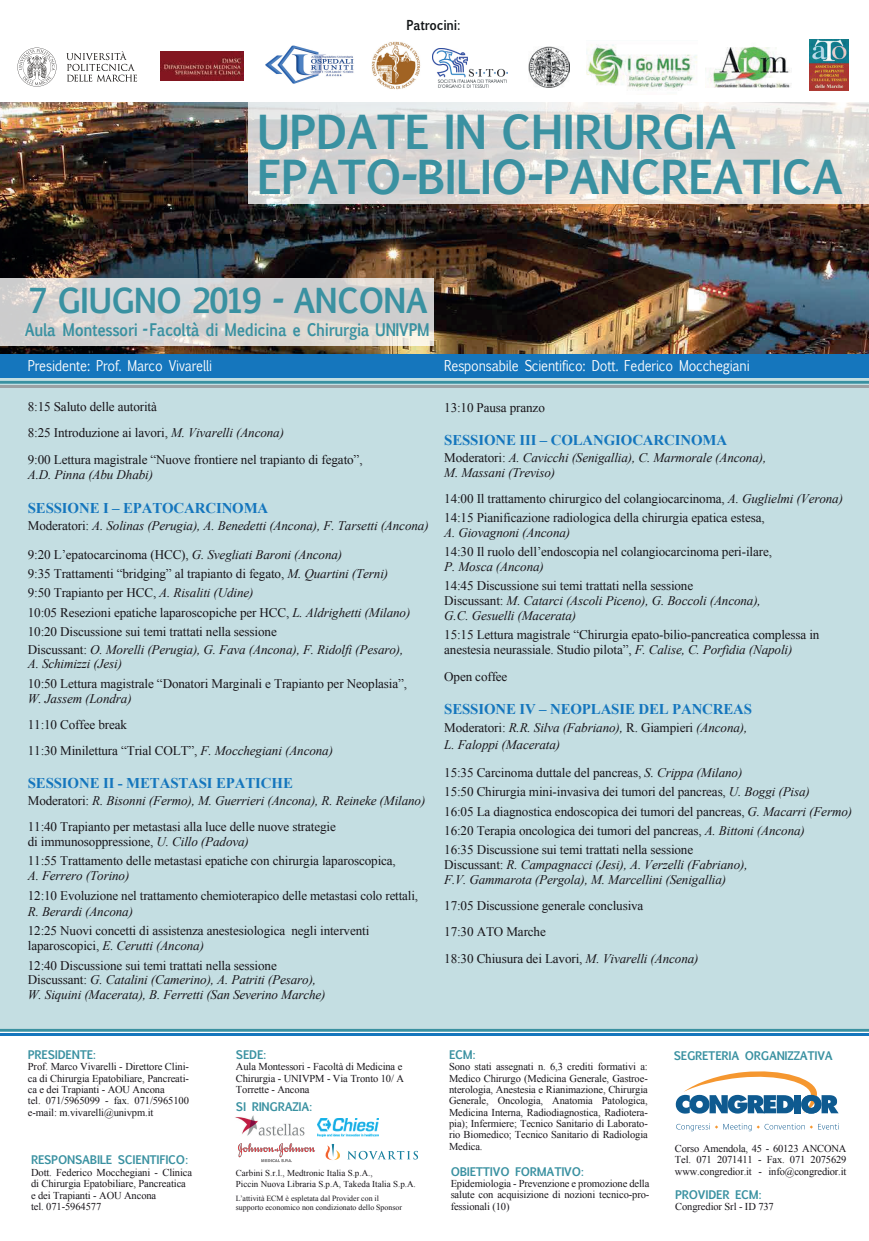
<style>
.page{position:relative;width:869px;height:1241px;background:#fff}
.page>*{position:absolute;margin:0;border:0;box-sizing:border-box;transform-origin:0 0}
.t1{font:700 44.71px/45.1px "Euphemia UCAS";letter-spacing:-.025em;color:#3a91a1}
.t2{font:700 32.9px "Euphemia UCAS";letter-spacing:-.025em;color:#3a91a1;scale:.96 1}
.t3{font:700 16.62px "Euphemia UCAS";letter-spacing:-.025em;color:#3a91a1;scale:.86 1}
.t4{font:700 14.88px "Times New Roman";letter-spacing:-.01em;color:#1576bd}
.t5{font:14.26px "Euphemia UCAS";letter-spacing:-.015em;color:#fffefe;scale:.89 1}
.t6{font:13.12px/19.2px "Times New Roman";letter-spacing:-.01em;color:#18151a}
.t7{font:italic 13.12px/14.9px "Times New Roman";letter-spacing:-.01em;color:#18151a}
.t8{font:700 13.12px "Euphemia UCAS";letter-spacing:-.015em;color:#111416;scale:.89 1}
.t9{font:700 11.38px "Euphemia UCAS";letter-spacing:-.025em;color:#3a91a1}
.t10{font:10.5px/11.4px "Times New Roman";letter-spacing:-.01em;color:#18151a}
.t11{font:9.01px/10.8px "Times New Roman";color:#18151a}
.t12{font:7.88px/8.8px "Times New Roman";color:#18151a}
.s1{font-style:italic}
.s2{font-style:normal}
</style>
<div class="page">
<img style="left:0;top:102px;width:868px;height:252px">
<div style="left:0;top:362px;width:868px;height:667px;background:#c4dee2"></div>
<hr style="left:0;top:1033px;width:868px;height:2px;background:#1576bd">
<svg style="left:0;top:1028px;width:868px;height:3px"></svg>
<hr style="left:0;top:385px;width:868px;height:3px;background:#9ba1a4">
<hr style="left:0;top:381px;width:868px;height:2px;background:#3a91a1">
<svg style="left:0;top:278px;width:434px;height:67px;fill:#d2d2cf"></svg>
<svg style="left:248px;top:102px;width:620px;height:102px"></svg>
<div style="left:0;top:354px;width:868px;height:23px;background:#1576bd"></div>
<svg style="left:675px;top:1071px;width:163px;height:42px"></svg>
<svg style="left:676px;top:1123px;width:41px;height:7px"></svg>
<svg style="left:723px;top:1123px;width:115px;height:7px"></svg>
<img style="left:705px;top:46px;width:87px;height:42px">
<svg style="left:17px;top:48px;width:39px;height:39px"></svg>
<svg style="left:66px;top:51px;width:71px;height:31px"></svg>
<img style="left:528px;top:47px;width:41px;height:41px">
<img style="left:809px;top:39px;width:39px;height:51px">
<img style="left:586px;top:44px;width:111px;height:46px">
<img style="left:160px;top:52px;width:84px;height:29px">
<img style="left:432px;top:48px;width:75px;height:39px">
<img style="left:317px;top:1118px;width:61px;height:17px">
<svg style="left:325px;top:1144px;width:93px;height:15px"></svg>
<img style="left:235px;top:1115px;width:70px;height:20px">
<img style="left:238px;top:1136px;width:83px;height:27px">
<img style="left:265px;top:45px;width:89px;height:39px">
<img style="left:371px;top:41px;width:50px;height:49px">
<p class="t8" style="left:406px;top:15px;width:62px">Patrocini:</p>
<h1 class="t1" style="left:256px;top:109px;width:587px">UPDATE IN CHIRURGIA<br>EPATO-BILIO-PANCREATICA</h1>
<h2 class="t2" style="left:29px;top:276px;width:417px">7 GIUGNO 2019 - ANCONA</h2>
<p class="t3" style="left:25px;top:317px;width:472px">Aula Montessori - Facoltà di Medicina e Chirurgia UNIVPM</p>
<p class="t5" style="left:28px;top:355px;width:208px">Presidente: Prof. Marco Vivarelli</p>
<p class="t6" style="left:28px;top:393px;width:336px;line-height:26.7px">8:15 Saluto delle autorità<br>8:25 Introduzione ai lavori, <span class="s1">M. Vivarelli (Ancona)<br></span>9:00 Lettura magistrale “Nuove frontiere nel trapianto di fegato”,</p>
<p class="t7" style="left:28px;top:467px;width:127px">A.D. Pinna (Abu Dhabi)</p>
<p class="t4" style="left:28px;top:497px;width:242px">SESSIONE I – EPATOCARCINOMA</p>
<p class="t7" style="left:28px;top:518px;width:402px"><span class="s2">Moderatori:</span> A. Solinas (Perugia), A. Benedetti (Ancona), F. Tarsetti (Ancona)</p>
<p class="t6" style="left:28px;top:544px;width:384px">9:20 L’epatocarcinoma (HCC), <span class="s1">G. Svegliati Baroni (Ancona)<br></span>9:35 Trattamenti “bridging” al trapianto di fegato, <span class="s1">M. Quartini (Terni)<br></span>9:50 Trapianto per HCC, <span class="s1">A. Risaliti (Udine)<br></span>10:05 Resezioni epatiche laparoscopiche per HCC, <span class="s1">L. Aldrighetti (Milano)<br></span>10:20 Discussione sui temi trattati nella sessione</p>
<p class="t7" style="left:28px;top:641px;width:377px"><span class="s2">Discussant:</span> O. Morelli (Perugia), G. Fava (Ancona), F. Ridolfi (Pesaro),<br>A. Schimizzi (Jesi)</p>
<p class="t6" style="left:28px;top:673px;width:380px">10:50 Lettura magistrale “Donatori Marginali e Trapianto per Neoplasia”,</p>
<p class="t7" style="left:28px;top:690px;width:105px">W. Jassem (Londra)</p>
<p class="t6" style="left:28px;top:711px;width:306px;line-height:26.2px">11:10 Coffee break<br>11:30 Minilettura “Trial COLT”, <span class="s1">F. Mocchegiani (Ancona)</span></p>
<p class="t4" style="left:28px;top:773px;width:266px">SESSIONE II - METASTASI EPATICHE</p>
<p class="t6" style="left:28px;top:787px;width:399px;line-height:26.2px">Moderatori: <span class="s1">R. Bisonni (Fermo), M. Guerrieri (Ancona), R. Reineke (Milano)<br></span>11:40 Trapianto per metastasi alla luce delle nuove strategie</p>
<p class="t6" style="left:28px;top:831px;width:369px">di immunosoppressione, <span class="s1">U. Cillo (Padova)<br></span>11:55 Trattamento delle metastasi epatiche con chirurgia laparoscopica,</p>
<p class="t7" style="left:28px;top:868px;width:103px">A. Ferrero (Torino)</p>
<p class="t6" style="left:28px;top:885px;width:391px">12:10 Evoluzione nel trattamento chemioterapico delle metastasi colo rettali,</p>
<p class="t7" style="left:28px;top:903px;width:107px">R. Berardi (Ancona)</p>
<p class="t6" style="left:28px;top:923px;width:343px;line-height:14.9px">12:25 Nuovi concetti di assistenza anestesiologica negli interventi laparoscopici, <span class="s1">E. Cerutti (Ancona)</span></p>
<p class="t7" style="left:28px;top:957px;width:299px"><span class="s2">12:40 Discussione sui temi trattati nella sessione<br>Discussant:</span> G. Catalini (Camerino), A. Patriti (Pesaro),<br>W. Siquini (Macerata), B. Ferretti (San Severino Marche)</p>
<p class="t5" style="left:444px;top:355px;width:344px">Responsabile Scientifico: Dott. Federico Mocchegiani</p>
<p class="t6" style="left:444px;top:397px;width:102px">13:10 Pausa pranzo</p>
<p class="t4" style="left:444px;top:430px;width:284px">SESSIONE III – COLANGIOCARCINOMA</p>
<p class="t7" style="left:444px;top:449px;width:323px"><span class="s2">Moderatori:</span> A. Cavicchi (Senigallia), C. Marmorale (Ancona),<br>M. Massani (Treviso)</p>
<p class="t6" style="left:444px;top:488px;width:400px">14:00 Il trattamento chirurgico del colangiocarcinoma, <span class="s1">A. Guglielmi (Verona)<br></span>14:15 Pianificazione radiologica della chirurgia epatica estesa,</p>
<p class="t7" style="left:444px;top:525px;width:127px">A. Giovagnoni (Ancona)</p>
<p class="t6" style="left:444px;top:542px;width:329px">14:30 Il ruolo dell’endoscopia nel colangiocarcinoma peri-ilare,</p>
<p class="t7" style="left:444px;top:559px;width:101px">P. Mosca (Ancona)</p>
<p class="t7" style="left:444px;top:578px;width:318px"><span class="s2">14:45 Discussione sui temi trattati nella sessione<br>Discussant:</span> M. Catarci (Ascoli Piceno), G. Boccoli (Ancona),<br>G.C. Gesuelli (Macerata)</p>
<p class="t6" style="left:444px;top:627px;width:376px;line-height:14.9px">15:15 Lettura magistrale “Chirurgia epato-bilio-pancreatica complessa in anestesia neurassiale. Studio pilota”, <span class="s1">F. Calise, C. Porfidia (Napoli)</span></p>
<p class="t6" style="left:444px;top:666px;width:65px">Open coffee</p>
<p class="t4" style="left:444px;top:698px;width:309px">SESSIONE IV – NEOPLASIE DEL PANCREAS</p>
<p class="t7" style="left:444px;top:719px;width:304px;line-height:16.6px"><span class="s2">Moderatori:</span> R.R. Silva (Fabriano), <span class="s2">R. Giampieri</span> (Ancona),<br>L. Faloppi (Macerata)</p>
<p class="t6" style="left:444px;top:762px;width:409px">15:35 Carcinoma duttale del pancreas, <span class="s1">S. Crippa (Milano)<br></span>15:50 Chirurgia mini-invasiva dei tumori del pancreas, <span class="s1">U. Boggi (Pisa)<br></span>16:05 La diagnostica endoscopica dei tumori del pancreas, <span class="s1">G. Macarri (Fermo)<br></span>16:20 Terapia oncologica dei tumori del pancreas, <span class="s1">A. Bittoni (Ancona)<br></span>16:35 Discussione sui temi trattati nella sessione</p>
<p class="t7" style="left:444px;top:856px;width:305px"><span class="s2">Discussant:</span> R. Campagnacci (Jesi), A. Verzelli (Fabriano),<br>F.V. Gammarota (Pergola), M. Marcellini (Senigallia)</p>
<p class="t6" style="left:444px;top:892px;width:256px;line-height:26.2px">17:05 Discussione generale conclusiva<br>17:30 ATO Marche<br>18:30 Chiusura dei Lavori, <span class="s1">M. Vivarelli (Ancona)</span></p>
<p class="t9" style="left:28px;top:1045px;width:70px">PRESIDENTE:</p>
<p class="t10" style="left:28px;top:1060px;width:162px">Prof. Marco Vivarelli - Direttore Clini&shy;ca di Chirurgia Epatobiliare, Pancreati&shy;ca e dei Trapianti - AOU Ancona<br>tel. 071/5965099 - fax. 071/5965100 e-mail: m.vivarelli@univpm.it</p>
<p class="t9" style="left:31px;top:1151px;width:159px">RESPONSABILE SCIENTIFICO:</p>
<p class="t10" style="left:31px;top:1166px;width:162px">Dott. Federico Mocchegiani - Clinica di Chirurgia Epatobiliare, Pancreatica e dei Trapianti - AOU Ancona<br>tel. 071-5964577</p>
<p class="t9" style="left:450px;top:1162px;width:135px">OBIETTIVO FORMATIVO:</p>
<p class="t9" style="left:236px;top:1045px;width:32px">SEDE:</p>
<p class="t10" style="left:236px;top:1060px;width:169px">Aula Montessori - Facoltà di Medicina e<br>Chirurgia - UNIVPM - Via Tronto 10/ A<br>Torrette - Ancona</p>
<p class="t9" style="left:449px;top:1045px;width:28px">ECM:</p>
<p class="t10" style="left:449px;top:1060px;width:200px;text-align:justify">Sono stati assegnati n. 6,3 crediti formativi a:<br>Medico Chirurgo (Medicina Generale, Gastroe&shy;nterologia, Anestesia e Rianimazione, Chirurgia Generale, Oncologia, Anatomia Patologica, Medicina Interna, Radiodiagnostica, Radiotera&shy;pia); Infermiere; Tecnico Sanitario di Laborato&shy;rio Biomedico; Tecnico Sanitario di Radiologia Medica.</p>
<p class="t9" style="left:236px;top:1097px;width:78px">SI RINGRAZIA:</p>
<p class="t11" style="left:236px;top:1167px;width:181px">Carbini S.r.l., Medtronic Italia S.p.A.,<br>Piccin Nuova Libraria S.p.A, Takeda Italia S.p.A.</p>
<p class="t12" style="left:236px;top:1193px;width:168px">L’attività ECM è espletata dal Provider con il supporto economico non condizionato dello Sponsor</p>
<p class="t10" style="left:450px;top:1177px;width:200px;text-align:justify">Epidemiologia - Prevenzione e promozione della salute con acquisizione di nozioni tecnico-pro&shy;fessionali (10)</p>
<p class="t9" style="left:673px;top:1047px;width:161px">SEGRETERIA ORGANIZZATIVA</p>
<p class="t10" style="left:674px;top:1142px;width:173px;text-align:justify">Corso Amendola, 45 - 60123 ANCONA Tel. 071 2071411 - Fax. 071 2075629 www.congredior.it - info@congredior.it</p>
<p class="t9" style="left:675px;top:1185px;width:88px">PROVIDER ECM:</p>
<p class="t10" style="left:675px;top:1200px;width:100px">Congredior Srl - ID 737</p>
</div>
